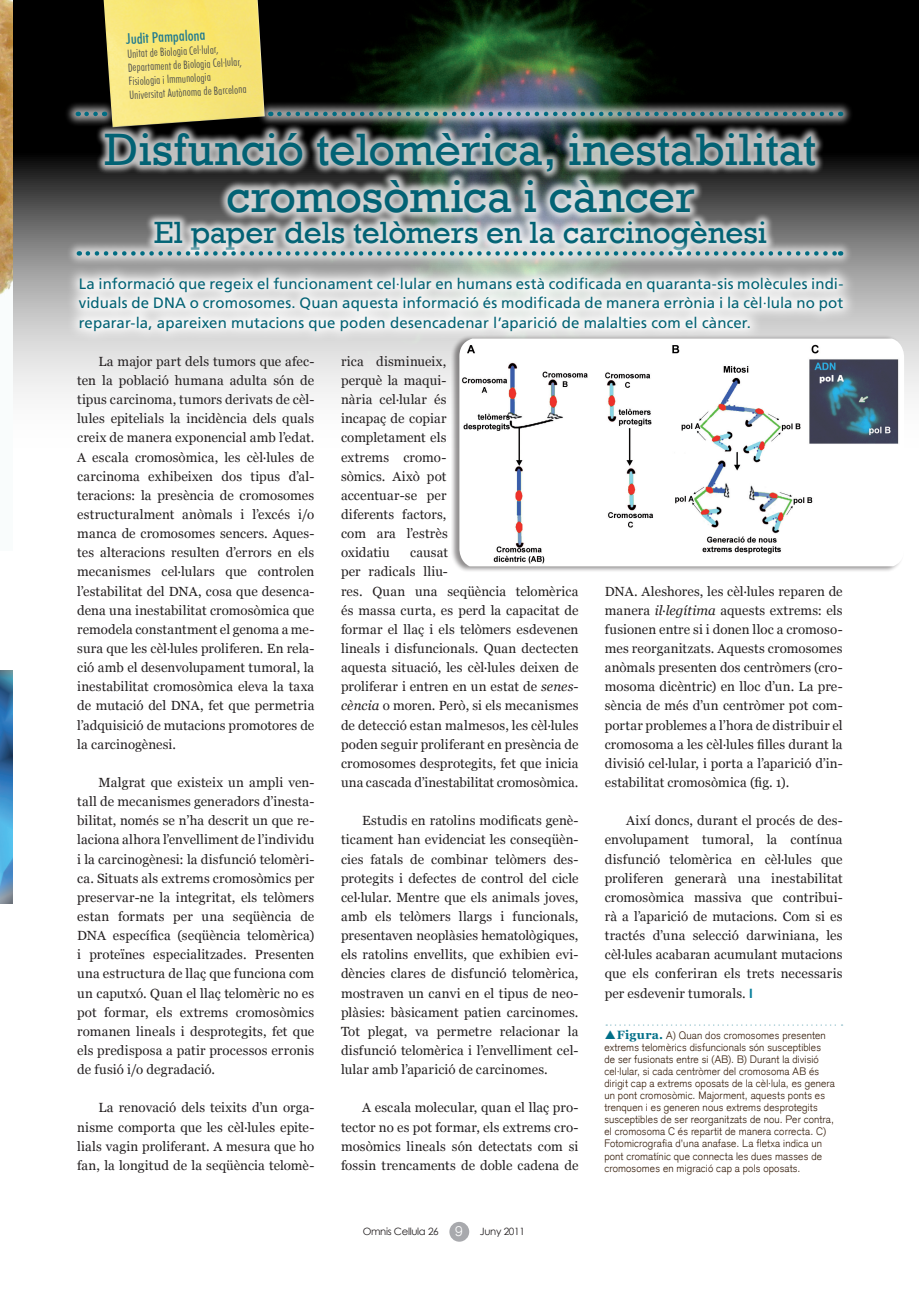
<style>
.page{position:relative;width:919px;height:1289px;background:#fff}
.page>*{position:absolute;margin:0;border:0;box-sizing:border-box;transform-origin:0 0}
.t1{font:46.5px/46.5px "Rockwell";color:#026274;text-align:center}
.t2{font:31.5px "Rockwell";letter-spacing:-.005em;color:#026274}
.t3{font:15px/19.5px "Frutiger LT Std";letter-spacing:.01em;color:#026274;text-align:justify}
.t4{font:500 condensed 14.85px "Futura BT";color:#207a8f}
.Número_de_pàgina{font:300 13.5px "Akzidenz Grotesk CE";color:#fff}
.Text_tirat_2009{font:13.35px/19.2px "Georgia";letter-spacing:.01em;color:#231f20;text-align:justify}
.t5{font:300 condensed 11.4px/13.8px "Futura BT";color:#4b4c4d}
.Peu_de_foto_sobre_co{font:300 10.5px/12px "Akzidenz Grotesk CE";letter-spacing:.015em;color:#381f0d}
.Text_numeració_pàgin{font:10.05px "Century Gothic";letter-spacing:-.03em;color:#231f20}
.s1{font-style:italic}
.s2{font-family:"Frutiger LT Std";font-weight:700;color:#087e9a}
.s3{font-family:"Georgia";font-weight:700;font-size:12px;color:#016f88}
</style>
<div class="page">
<img style="left:13px;top:0;width:905px;height:398px">
<img style="left:0;top:0;width:13px;height:295px">
<img style="left:0;top:670px;width:13px;height:233px">
<div style="left:78px;top:0;width:204px;height:142px;background:#000"></div>
<img style="left:104px;top:0;width:161px;height:124px">
<div style="left:95px;top:124px;width:729px;height:136px;background:#fff;opacity:.75"></div>
<svg style="left:66px;top:264px;width:790px;height:80px"></svg>
<div style="left:66px;top:240px;width:787px;height:27px;background:#fff;opacity:.65"></div>
<svg style="left:88px;top:251px;width:753px;height:5px;background:#8bb1b7"></svg>
<div style="left:257px;top:101px;width:596px;height:26px;background:#fff;opacity:.65"></div>
<svg style="left:279px;top:112px;width:562px;height:4px;background:#5e8d96"></svg>
<div style="left:65px;top:101px;width:52px;height:26px;background:#fff;opacity:.65"></div>
<svg style="left:86px;top:112px;width:19px;height:4px"></svg>
<div style="left:450px;top:335px;width:454px;height:237px;background:#231f20;opacity:.5"></div>
<img style="left:459px;top:338px;width:445px;height:228px">
<div style="left:449px;top:1221px;width:20px;height:20px;background:#a8a9ad;border-radius:50%"></div>
<svg style="left:605px;top:1024px;width:237px;height:2px"></svg>
<p class="t4" style="left:126px;top:30px;width:81px;rotate:-3deg">Judit Pampalona</p>
<p class="t5" style="left:127px;top:47px;width:93px;rotate:-3deg">Unitat de Biologia Cel·lular,</p>
<p class="t5" style="left:127px;top:61px;width:116px;rotate:-3deg">Departament de Biologia Cel·lular,<br>Fisiologia i Immunologia</p>
<p class="t5" style="left:129px;top:88px;width:119px;rotate:-3deg">Universitat Autònoma de Barcelona</p>
<p class="t1" style="left:105px;top:127px;width:713px">Disfunció telomèrica, inestabilitat cromosòmica i càncer</p>
<p class="t2" style="left:154px;top:214px;width:614px">El paper dels telòmers en la carcinogènesi</p>
<p class="t3" style="left:79px;top:274px;width:766px">La informació que regeix el funcionament cel·lular en humans està codificada en quaranta-sis molècules indi&shy;viduals de DNA o cromosomes. Quan aquesta informació és modificada de manera errònia i la cèl·lula no pot reparar-la, apareixen mutacions que poden desencadenar l’aparició de malalties com el càncer.</p>
<p class="Text_tirat_2009" style="left:77px;top:352px;width:238px;text-indent:21px">La major part dels tumors que afec· ten la població humana adulta són de tipus carcinoma, tumors derivats de cèl· lules epitelials la incidència dels quals creix de manera exponencial amb l’edat.<br>A escala cromosòmica, les cèl·lules de carcinoma exhibeixen dos tipus d’al· teracions: la presència de cromosomes estructuralment anòmals i l’excés i/o manca de cromosomes sencers. Aques· tes alteracions resulten d’errors en els mecanismes cel·lulars que controlen l’estabilitat del DNA, cosa que desenca· dena una inestabilitat cromosòmica que remodela constantment el genoma a me· sura que les cèl·lules proliferen. En rela· ció amb el desenvolupament tumoral, la inestabilitat cromosòmica eleva la taxa de mutació del DNA, fet que permetria l’adquisició de mutacions promotores de la carcinogènesi.</p>
<p class="Text_tirat_2009" style="left:77px;top:773px;width:238px;text-indent:21px">Malgrat que existeix un ampli ven· tall de mecanismes generadors d’inesta· bilitat, només se n’ha descrit un que re· laciona alhora l’envelliment de l’individu i la carcinogènesi: la disfunció telomèri· ca. Situats als extrems cromosòmics per preservar-ne la integritat, els telòmers estan formats per una seqüència de DNA específica (seqüència telomèrica) i proteïnes especialitzades. Presenten una estructura de llaç que funciona com un caputxó. Quan el llaç telomèric no es pot formar, els extrems cromosòmics romanen lineals i desprotegits, fet que els predisposa a patir processos erronis de fusió i/o degradació.</p>
<p class="Text_tirat_2009" style="left:77px;top:1098px;width:238px;text-indent:21px">La renovació dels teixits d’un orga· nisme comporta que les cèl·lules epite· lials vagin proliferant. A mesura que ho fan, la longitud de la seqüència telomè·</p>
<p class="Text_tirat_2009" style="left:341px;top:352px;width:108px">rica disminueix, perquè la maqui· nària cel·lular és incapaç de copiar completament els extrems cromo· sòmics. Això pot accentuar-se per diferents factors, com ara l’estrès oxidatiu</p>
<p class="Text_tirat_2009" style="left:341px;top:543px;width:239px;text-align:left;text-indent:69px">causat<br>per radicals lliu·<br>res. Quan una seqüència telomèrica és massa curta, es perd la capacitat de formar el llaç i els telòmers esdevenen lineals i disfuncionals. Quan dectecten aquesta situació, les cèl·lules deixen de proliferar i entren en un estat de <span class="s1">senes&shy;cència</span> o moren. Però, si els mecanismes de detecció estan malmesos, les cèl·lules poden seguir proliferant en presència de cromosomes desprotegits, fet que inicia una cascada d’inestabilitat cromosòmica.</p>
<p class="Text_tirat_2009" style="left:341px;top:811px;width:239px;text-indent:21px">Estudis en ratolins modificats genè· ticament han evidenciat les conseqüèn· cies fatals de combinar telòmers des· protegits i defectes de control del cicle cel·lular. Mentre que els animals joves, amb els telòmers llargs i funcionals, presentaven neoplàsies hematològiques, els ratolins envellits, que exhibien evi· dències clares de disfunció telomèrica, mostraven un canvi en el tipus de neo· plàsies: bàsicament patien carcinomes.<br>Tot plegat, va permetre relacionar la disfunció telomèrica i l’envelliment cel· lular amb l’aparició de carcinomes.</p>
<p class="Text_tirat_2009" style="left:341px;top:1098px;width:239px;text-indent:21px">A escala molecular, quan el llaç pro· tector no es pot formar, els extrems cro· mosòmics lineals són detectats com si fossin trencaments de doble cadena de</p>
<p class="Text_numeració_pàgin" style="left:362px;top:1223px;width:78px">Omnis Cellula 26</p>
<p class="Número_de_pàgina" style="left:455px;top:1222px;width:9px">9</p>
<p class="Text_numeració_pàgin" style="left:480px;top:1223px;width:47px">Juny 2011</p>
<p class="Text_tirat_2009" style="left:604px;top:581px;width:239px">DNA. Aleshores, les cèl·lules reparen de manera <span class="s1">il·legítima</span> aquests extrems: els fusionen entre si i donen lloc a cromoso· mes reorganitzats. Aquests cromosomes anòmals presenten dos centròmers (cro· mosoma dicèntric) en lloc d’un. La pre· sència de més d’un centròmer pot com· portar problemes a l’hora de distribuir el cromosoma a les cèl·lules filles durant la divisió cel·lular, i porta a l’aparició d’in· estabilitat cromosòmica (fig. 1).</p>
<p class="Text_tirat_2009" style="left:604px;top:811px;width:239px;text-indent:21px">Així doncs, durant el procés de des· envolupament tumoral, la contínua disfunció telomèrica en cèl·lules que proliferen generarà una inestabilitat cromosòmica massiva que contribui· rà a l’aparició de mutacions. Com si es tractés d’una selecció darwiniana, les cèl·lules acabaran acumulant mutacions que els conferiran els trets necessaris per esdevenir tumorals. <span class="s2">I</span></p>
<p class="Peu_de_foto_sobre_co" style="left:604px;top:1029px;width:232px;text-indent:12px"><span class="s3">Figura.</span> A) Quan dos cromosomes presenten extrems telomèrics disfuncionals són susceptibles<br>de ser fusionats entre si (AB). B) Durant la divisió cel·lular, si cada centròmer del cromosoma AB és dirigit cap a extrems oposats de la cèl·lula, es genera un pont cromosòmic. Majorment, aquests ponts es trenquen i es generen nous extrems desprotegits susceptibles de ser reorganitzats de nou. Per contra, el cromosoma C és repartit de manera correcta. C)<br>Fotomicrografia d’una anafase. La fletxa indica un pont cromatínic que connecta les dues masses de cromosomes en migració cap a pols oposats.</p>
</div>
